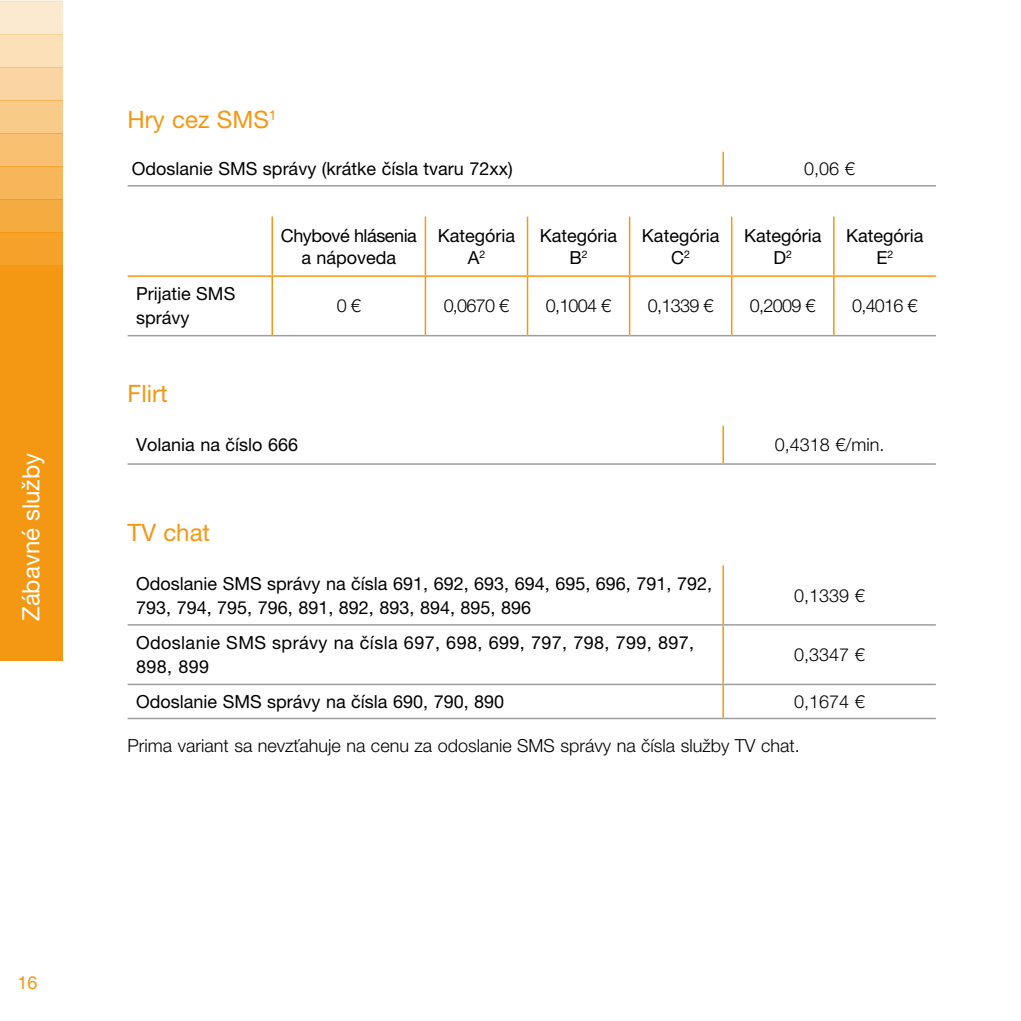
<style>
.page{position:relative;width:1021px;height:1021px;background:#fff}
.page>*{position:absolute;margin:0;border:0;box-sizing:border-box;transform-origin:0 0}
.t1{font:24px "Helvetica Neue LT Pro";color:#f49712}
.t2{font:24px "Helvetica Neue LT Pro";color:#fff}
.t3{font:18px/22.5px "Helvetica Neue LT Pro";color:#000;text-align:center}
.t4{font:300 18px "Helvetica Neue LT Pro";color:#000}
.t5{font:18px/24px "Helvetica Neue LT Pro";letter-spacing:.02em;color:#000}
.t6{font:18px/22.5px "Helvetica Neue LT Pro";letter-spacing:-.025em;color:#000;text-align:center}
.t7{font:18px "Helvetica Neue LT Pro";color:#f49712}
</style>
<div class="page">
<hr style="left:722px;top:152px;width:2px;height:33px;background:#f49712">
<hr style="left:128px;top:185px;width:595px;height:1px;background:#9d9d9c">
<hr style="left:723px;top:185px;width:212px;height:1px;background:#9d9d9c">
<hr style="left:271px;top:216px;width:2px;height:59px;background:#f49712">
<hr style="left:128px;top:275px;width:144px;height:2px;background:#f49712">
<hr style="left:271px;top:277px;width:2px;height:58px;background:#f49712">
<hr style="left:272px;top:275px;width:153px;height:2px;background:#f49712">
<hr style="left:425px;top:275px;width:102px;height:2px;background:#f49712">
<hr style="left:527px;top:275px;width:102px;height:2px;background:#f49712">
<hr style="left:629px;top:275px;width:102px;height:2px;background:#f49712">
<hr style="left:731px;top:275px;width:102px;height:2px;background:#f49712">
<hr style="left:833px;top:275px;width:102px;height:2px;background:#f49712">
<hr style="left:128px;top:335px;width:144px;height:1px;background:#9d9d9c">
<hr style="left:272px;top:335px;width:153px;height:1px;background:#9d9d9c">
<hr style="left:425px;top:335px;width:102px;height:1px;background:#9d9d9c">
<hr style="left:527px;top:335px;width:102px;height:1px;background:#9d9d9c">
<hr style="left:629px;top:335px;width:102px;height:1px;background:#9d9d9c">
<hr style="left:731px;top:335px;width:102px;height:1px;background:#9d9d9c">
<hr style="left:833px;top:335px;width:102px;height:1px;background:#9d9d9c">
<hr style="left:424px;top:216px;width:2px;height:59px;background:#f49712">
<hr style="left:526px;top:216px;width:2px;height:59px;background:#f49712">
<hr style="left:629px;top:216px;width:1px;height:59px;background:#f49712">
<hr style="left:731px;top:216px;width:1px;height:59px;background:#f49712">
<hr style="left:833px;top:216px;width:1px;height:59px;background:#f49712">
<hr style="left:424px;top:277px;width:2px;height:58px;background:#f49712">
<hr style="left:526px;top:277px;width:2px;height:58px;background:#f49712">
<hr style="left:629px;top:277px;width:1px;height:58px;background:#f49712">
<hr style="left:731px;top:277px;width:1px;height:58px;background:#f49712">
<hr style="left:833px;top:277px;width:1px;height:58px;background:#f49712">
<hr style="left:722px;top:565px;width:2px;height:59px;background:#f49712">
<hr style="left:722px;top:625px;width:2px;height:58px;background:#f49712">
<hr style="left:722px;top:685px;width:2px;height:32px;background:#f49712">
<hr style="left:128px;top:624px;width:595px;height:1px;background:#9d9d9c">
<hr style="left:723px;top:624px;width:212px;height:1px;background:#9d9d9c">
<hr style="left:128px;top:683px;width:595px;height:2px;background:#9d9d9c">
<hr style="left:723px;top:683px;width:212px;height:2px;background:#9d9d9c">
<hr style="left:128px;top:717px;width:595px;height:2px;background:#9d9d9c">
<hr style="left:723px;top:717px;width:212px;height:2px;background:#9d9d9c">
<hr style="left:722px;top:426px;width:2px;height:37px;background:#f49712">
<hr style="left:128px;top:463px;width:595px;height:2px;background:#9d9d9c">
<hr style="left:723px;top:463px;width:212px;height:2px;background:#9d9d9c">
<div style="left:0;top:1px;width:63px;height:33px;background:#fcead0"></div>
<div style="left:0;top:166px;width:63px;height:33px;background:#f7b659"></div>
<svg style="left:0;top:199px;width:63px;height:66px;background:#f5a534"></svg>
<div style="left:0;top:265px;width:63px;height:395px;background:#f49712"></div>
<div style="left:0;top:133px;width:63px;height:33px;background:#f8c070"></div>
<div style="left:0;top:100px;width:63px;height:33px;background:#f9cb88"></div>
<hr style="left:0;top:0;width:63px;height:1px;background:#f49712">
<svg style="left:0;top:34px;width:63px;height:66px;background:#fadaab"></svg>
<h1 class="t2" style="left:17px;top:621px;width:169px;rotate:-90deg">Zábavné služby</h1>
<h1 class="t1" style="left:128px;top:105px;width:151px">Hry cez SMS<sup>1</sup></h1>
<p class="t3" style="left:132px;top:157px;width:382px">Odoslanie SMS správy (krátke čísla tvaru 72xx)</p>
<p class="t4" style="left:804px;top:158px;width:52px">0,06 €</p>
<p class="t3" style="left:136px;top:282px;width:101px;line-height:24px;text-align:left">Prijatie SMS správy</p>
<p class="t6" style="left:281px;top:224px;width:138px">Chybové hlásenia a nápoveda</p>
<p class="t3" style="left:438px;top:224px;width:79px">Kategória<br>A<sup>2</sup></p>
<p class="t3" style="left:540px;top:224px;width:79px">Kategória<br>B<sup>2</sup></p>
<p class="t3" style="left:642px;top:224px;width:79px">Kategória<br>C<sup>2</sup></p>
<p class="t3" style="left:744px;top:224px;width:79px">Kategória<br>D<sup>2</sup></p>
<p class="t3" style="left:846px;top:224px;width:79px">Kategória<br>E<sup>2</sup></p>
<p class="t4" style="left:337px;top:295px;width:26px">0 €</p>
<p class="t4" style="left:443px;top:295px;width:67px">0,0670 €</p>
<p class="t4" style="left:546px;top:295px;width:67px">0,1004 €</p>
<p class="t4" style="left:648px;top:295px;width:67px">0,1339 €</p>
<p class="t4" style="left:750px;top:295px;width:67px">0,2009 €</p>
<p class="t4" style="left:852px;top:295px;width:67px">0,4016 €</p>
<h1 class="t1" style="left:128px;top:379px;width:41px">Flirt</h1>
<p class="t3" style="left:136px;top:433px;width:163px">Volania na číslo 666</p>
<p class="t4" style="left:774px;top:434px;width:111px">0,4318 €/min.</p>
<h1 class="t1" style="left:128px;top:518px;width:84px">TV chat</h1>
<p class="t3" style="left:136px;top:571px;width:577px;line-height:24px;text-align:left">Odoslanie SMS správy na čísla 691, 692, 693, 694, 695, 696, 791, 792,<br>793, 794, 795, 796, 891, 892, 893, 894, 895, 896</p>
<p class="t5" style="left:136px;top:630px;width:559px">Odoslanie SMS správy na čísla 697, 698, 699, 797, 798, 799, 897,<br>898, 899</p>
<p class="t4" style="left:794px;top:584px;width:72px">0,1339 €</p>
<p class="t4" style="left:794px;top:643px;width:72px">0,3347 €</p>
<p class="t3" style="left:136px;top:690px;width:369px">Odoslanie SMS správy na čísla 690, 790, 890</p>
<p class="t4" style="left:794px;top:690px;width:72px">0,1674 €</p>
<p class="t4" style="left:128px;top:735px;width:673px">Prima variant sa nevzťahuje na cenu za odoslanie SMS správy na čísla služby TV chat.</p>
<p class="t7" style="left:17px;top:971px;width:22px">16</p>
</div>
